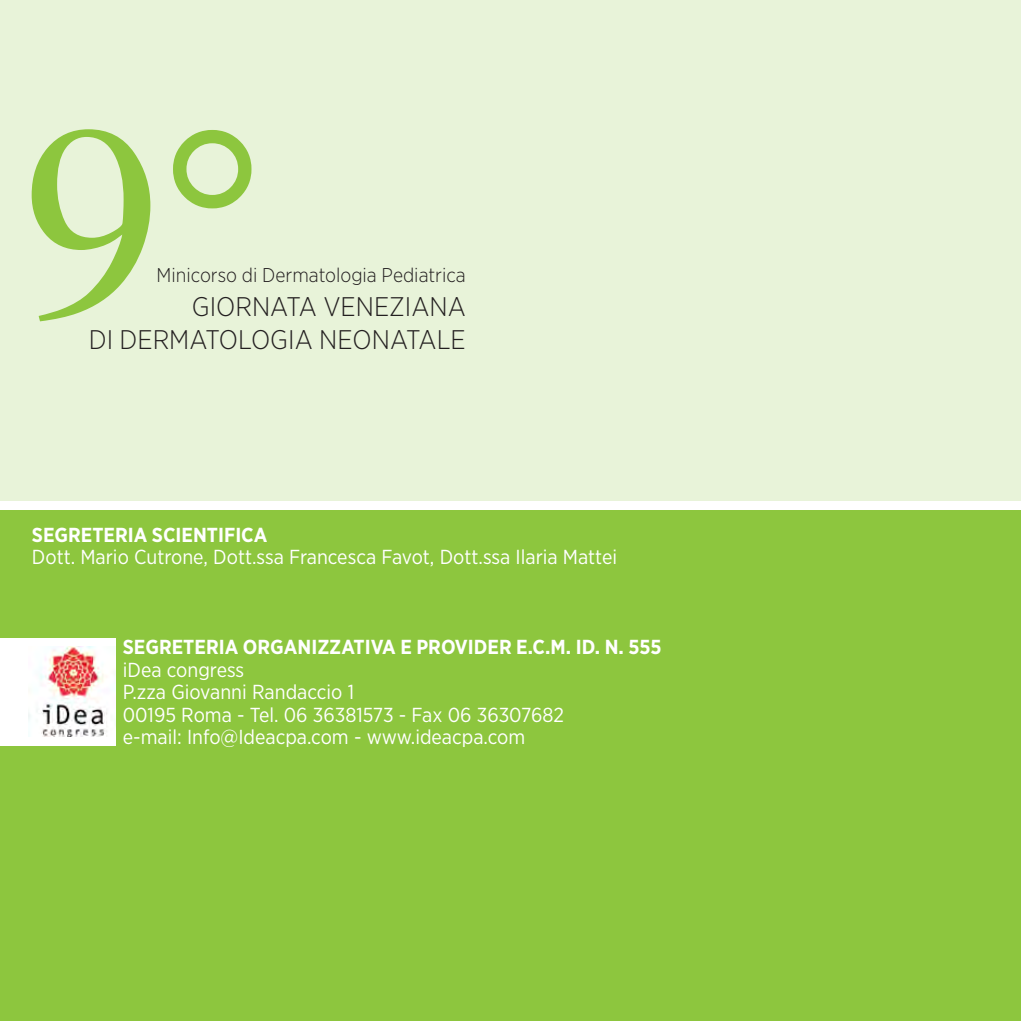
<style>
.page{position:relative;width:1021px;height:1021px;background:#fff}
.page>*{position:absolute;margin:0;border:0;box-sizing:border-box;transform-origin:0 0}
.t1{font:275.62px "Times";color:#8dc63e}
.t2{font:300 27px "Gotham Narrow";color:#231f20}
.t3{font:20.25px "Gotham Narrow";color:#fff}
.t4{font:700 20.25px "Gotham Narrow";color:#fff}
.t5{font:300 19.8px "Gotham Narrow";color:#231f20}
</style>
<div class="page">
<div style="left:0;top:0;width:1020px;height:500px;background:#e8f3d9"></div>
<div style="left:0;top:511px;width:1020px;height:509px;background:#8dc63e"></div>
<div style="left:0;top:638px;width:115px;height:107px;background:#fff"></div>
<img style="left:29px;top:646px;width:78px;height:90px">
<p class="t1" style="left:23px;top:-36px;width:249px">9°</p>
<p class="t5" style="left:157px;top:263px;width:311px">Minicorso di Dermatologia Pediatrica</p>
<p class="t2" style="left:192px;top:290px;width:275px">GIORNATA VENEZIANA</p>
<p class="t2" style="left:89px;top:322px;width:378px">DI DERMATOLOGIA NEONATALE</p>
<p class="t4" style="left:32px;top:521px;width:237px">SEGRETERIA SCIENTIFICA</p>
<p class="t3" style="left:32px;top:544px;width:586px">Dott. Mario Cutrone, Dott.ssa Francesca Favot, Dott.ssa Ilaria Mattei</p>
<p class="t4" style="left:123px;top:634px;width:540px">SEGRETERIA ORGANIZZATIVA E PROVIDER E.C.M. ID. N. 555</p>
<p class="t3" style="left:123px;top:657px;width:123px">iDea congress</p>
<p class="t3" style="left:123px;top:679px;width:233px">P.zza Giovanni Randaccio 1</p>
<p class="t3" style="left:123px;top:702px;width:443px">00195 Roma - Tel. 06 36381573 - Fax 06 36307682</p>
<p class="t3" style="left:123px;top:724px;width:404px">e-mail: Info@Ideacpa.com - www.ideacpa.com</p>
</div>
